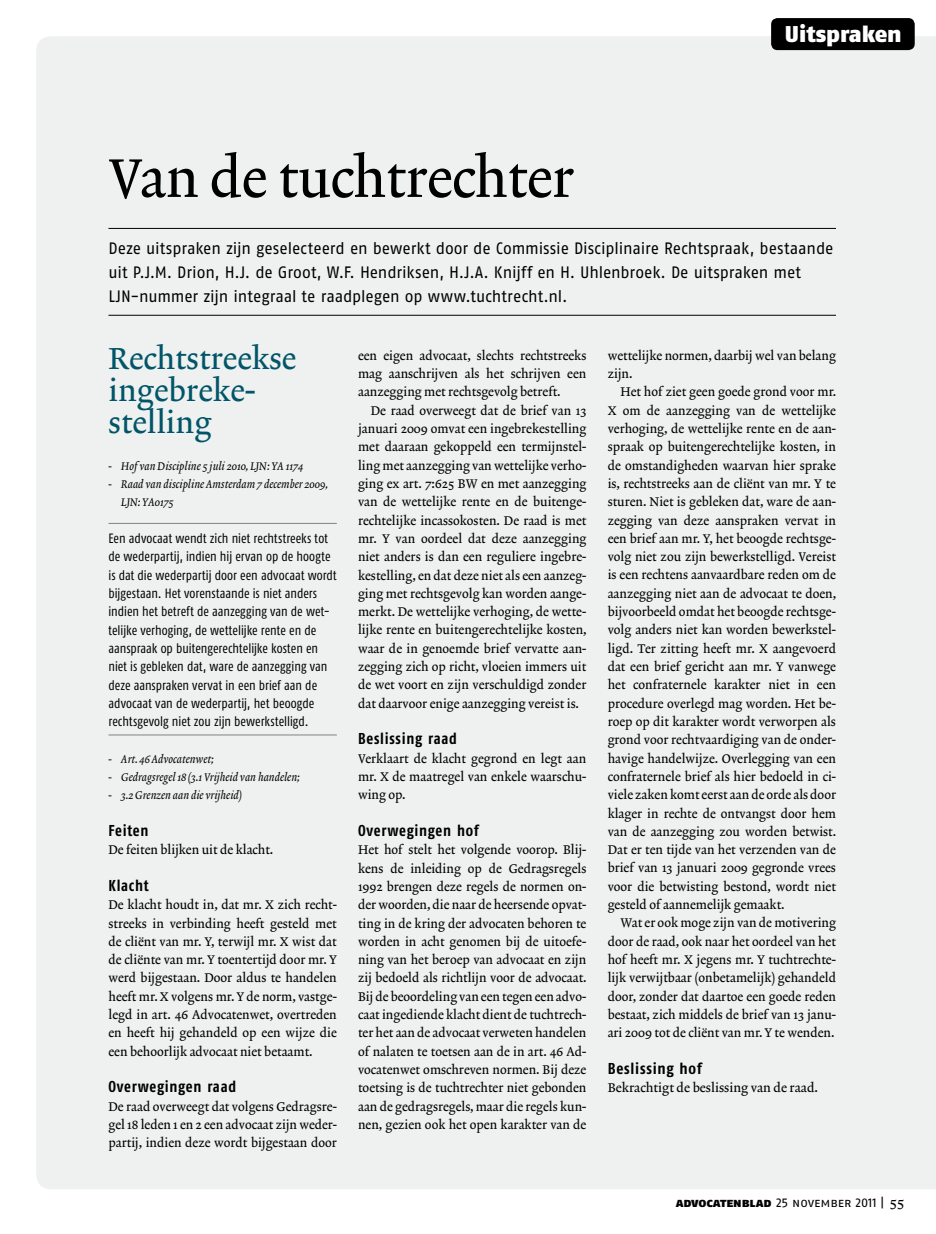
<style>
.page{position:relative;width:936px;height:1234px;background:#fff}
.page>*{position:absolute;margin:0;border:0;box-sizing:border-box;transform-origin:0 0}
.t1{font:55.2px "Lexicon No 2 Roman A Txt";letter-spacing:-.01em;color:#000}
.t2{font:30.75px/32.1px "Lexicon No 2 Roman A Txt";color:#005568}
.t3{font:22.8px "Fago No Black Lf";color:#fff}
.t4{font:16.5px/23.9px "Fago No Regular LF";letter-spacing:-.01em;color:#000;scale:.96 1}
.t5{font:15.75px "Fago Co Bold Lf";letter-spacing:.05em;color:#000}
.t6{font:13.5px/18.3px "Fago Co Regular Lf";color:#000}
.t7{font:12.75px/18.3px "Lexicon No 2 Roman A Txt";color:#000;text-align:justify}
.t8{font:12.75px "Fago No Regular Lf Caps";letter-spacing:-.01em;color:#000}
.t9{font:11.25px/18.3px "Lexicon No 2 Italic A Txt";color:#000}
.s1{font-family:"Fago No Black Lf Caps"}
.s2{font-family:"Lexicon No 2 Roman A Txt";font-size:14.25px}
</style>
<div class="page">
<div style="left:36px;top:36px;width:899px;height:1152px;background:#eff0f0"></div>
<div style="left:771px;top:18px;width:143px;height:32px;background:#000;border-radius:6px"></div>
<hr style="left:108px;top:228px;width:728px;height:1px;background:#000">
<hr style="left:108px;top:315px;width:728px;height:1px;background:#000">
<hr style="left:108px;top:523px;width:229px;height:1px;background:#808285">
<hr style="left:108px;top:734px;width:229px;height:1px;background:#808285">
<h1 class="t1" style="left:108px;top:146px;width:467px">Van de tuchtrechter</h1>
<h3 class="t3" style="left:784px;top:20px;width:118px">Uitspraken</h3>
<p class="t4" style="left:108px;top:236px;width:756px">Deze uitspraken zijn geselecteerd en bewerkt door de Commissie Disciplinaire Rechtspraak, bestaande uit P.J.M. Drion, H.J. de Groot, W.F. Hendriksen, H.J.A. Knijff en H. Uhlenbroek. De uitspraken met<br>LJN-nummer zijn integraal te raadplegen op www.tuchtrecht.nl.</p>
<h2 class="t2" style="left:108px;top:344px;width:189px">Rechtstreekse ingebreke&shy;stelling</h2>
<p class="t9" style="left:108px;top:457px;width:196px">- Hof van Discipline 5 juli 2010, LJN: YA 1174</p>
<p class="t9" style="left:121px;top:475px;width:208px;text-indent:-13px">- Raad van discipline Amsterdam 7 december 2009,<br>LJN: YA0175</p>
<p class="t6" style="left:108px;top:529px;width:230px">Een advocaat wendt zich niet rechtstreeks tot de wederpartij, indien hij ervan op de hoogte is dat die wederpartij door een advocaat wordt bijgestaan. Het vorenstaande is niet anders indien het betreft de aanzegging van de wet&shy;telijke verhoging, de wettelijke rente en de aanspraak op buitengerechtelijke kosten en niet is gebleken dat, ware de aanzegging van deze aanspraken vervat in een brief aan de advocaat van de wederpartij, het beoogde rechtsgevolg niet zou zijn bewerkstelligd.</p>
<p class="t9" style="left:108px;top:750px;width:107px">- Art. 46 Advocatenwet;</p>
<p class="t9" style="left:108px;top:768px;width:193px">- Gedragsregel 18 (3.1 Vrijheid van handelen;</p>
<p class="t9" style="left:108px;top:786px;width:135px">- 3.2 Grenzen aan die vrijheid)</p>
<p class="t5" style="left:108px;top:821px;width:42px">Feiten</p>
<p class="t7" style="left:108px;top:841px;width:166px">De feiten blijken uit de klacht.</p>
<p class="t5" style="left:108px;top:876px;width:42px">Klacht</p>
<p class="t7" style="left:108px;top:896px;width:230px">De klacht houdt in, dat mr. X zich recht&shy;streeks in verbinding heeft gesteld met de cliënt van mr. Y, terwijl mr. X wist dat de cliënte van mr. Y toentertijd door mr. Y werd bijgestaan. Door aldus te handelen heeft mr. X volgens mr. Y de norm, vastge&shy;legd in art. 46 Advocatenwet, overtreden en heeft hij gehandeld op een wijze die een behoorlijk advocaat niet betaamt.</p>
<p class="t5" style="left:108px;top:1077px;width:129px">Overwegingen raad</p>
<p class="t7" style="left:108px;top:1097px;width:230px">De raad overweegt dat volgens Gedragsre&shy;gel 18 leden 1 en 2 een advocaat zijn weder&shy;partij, indien deze wordt bijgestaan door</p>
<p class="t7" style="left:607px;top:347px;width:230px">wettelijke normen, daarbij wel van belang zijn.</p>
<p class="t7" style="left:607px;top:383px;width:230px;text-indent:13px">Het hof ziet geen goede grond voor mr.<br>X om de aanzegging van de wettelijke verhoging, de wettelijke rente en de aan&shy;spraak op buitengerechtelijke kosten, in de omstandigheden waarvan hier sprake is, rechtstreeks aan de cliënt van mr. Y te sturen. Niet is gebleken dat, ware de aan&shy;zegging van deze aanspraken vervat in een brief aan mr. Y, het beoogde rechtsge&shy;volg niet zou zijn bewerkstelligd. Vereist is een rechtens aanvaardbare reden om de aanzegging niet aan de advocaat te doen, bijvoorbeeld omdat het beoogde rechtsge&shy;volg anders niet kan worden bewerkstel&shy;ligd. Ter zitting heeft mr. X aangevoerd dat een brief gericht aan mr. Y vanwege het confraternele karakter niet in een procedure overlegd mag worden. Het be&shy;roep op dit karakter wordt verworpen als grond voor rechtvaardiging van de onder&shy;havige handelwijze. Overlegging van een confraternele brief als hier bedoeld in ci&shy;viele zaken komt eerst aan de orde als door klager in rechte de ontvangst door hem van de aanzegging zou worden betwist.<br>Dat er ten tijde van het verzenden van de brief van 13 januari 2009 gegronde vrees voor die betwisting bestond, wordt niet gesteld of aannemelijk gemaakt.</p>
<p class="t7" style="left:607px;top:914px;width:230px;text-indent:13px">Wat er ook moge zijn van de motivering door de raad, ook naar het oordeel van het hof heeft mr. X jegens mr. Y tuchtrechte&shy;lijk verwijtbaar (onbetamelijk) gehandeld door, zonder dat daartoe een goede reden bestaat, zich middels de brief van 13 janu&shy;ari 2009 tot de cliënt van mr. Y te wenden.</p>
<p class="t5" style="left:607px;top:1059px;width:96px">Beslissing hof</p>
<p class="t7" style="left:607px;top:1079px;width:212px">Bekrachtigt de beslissing van de raad.</p>
<p class="t7" style="left:358px;top:347px;width:230px">een eigen advocaat, slechts rechtstreeks mag aanschrijven als het schrijven een aanzegging met rechtsgevolg betreft.</p>
<p class="t7" style="left:358px;top:401px;width:230px;text-indent:13px">De raad overweegt dat de brief van 13 januari 2009 omvat een ingebrekestelling met daaraan gekoppeld een termijnstel&shy;ling met aanzegging van wettelijke verho&shy;ging ex art. 7:625 BW en met aanzegging van de wettelijke rente en de buitenge&shy;rechtelijke incassokosten. De raad is met mr. Y van oordeel dat deze aanzegging niet anders is dan een reguliere ingebre&shy;kestelling, en dat deze niet als een aanzeg&shy;ging met rechtsgevolg kan worden aange&shy;merkt. De wettelijke verhoging, de wette&shy;lijke rente en buitengerechtelijke kosten, waar de in genoemde brief vervatte aan&shy;zegging zich op richt, vloeien immers uit de wet voort en zijn verschuldigd zonder dat daarvoor enige aanzegging vereist is.</p>
<p class="t5" style="left:358px;top:729px;width:100px">Beslissing raad</p>
<p class="t7" style="left:358px;top:749px;width:230px">Verklaart de klacht gegrond en legt aan mr. X de maatregel van enkele waarschu&shy;wing op.</p>
<p class="t5" style="left:358px;top:821px;width:122px">Overwegingen hof</p>
<p class="t7" style="left:358px;top:841px;width:230px">Het hof stelt het volgende voorop. Blij&shy;kens de inleiding op de Gedragsregels 1992 brengen deze regels de normen on&shy;der woorden, die naar de heersende opvat&shy;ting in de kring der advocaten behoren te worden in acht genomen bij de uitoefe&shy;ning van het beroep van advocaat en zijn zij bedoeld als richtlijn voor de advocaat.<br>Bij de beoordeling van een tegen een advo&shy;caat ingediende klacht dient de tuchtrech&shy;ter het aan de advocaat verweten handelen of nalaten te toetsen aan de in art. 46 Ad&shy;vocatenwet omschreven normen. Bij deze toetsing is de tuchtrechter niet gebonden aan de gedragsregels, maar die regels kun&shy;nen, gezien ook het open karakter van de</p>
<p class="t8" style="left:675px;top:1194px;width:230px"><span class="s1">advocatenblad</span> 25 november 2011 | <span class="s2">55</span></p>
</div>
